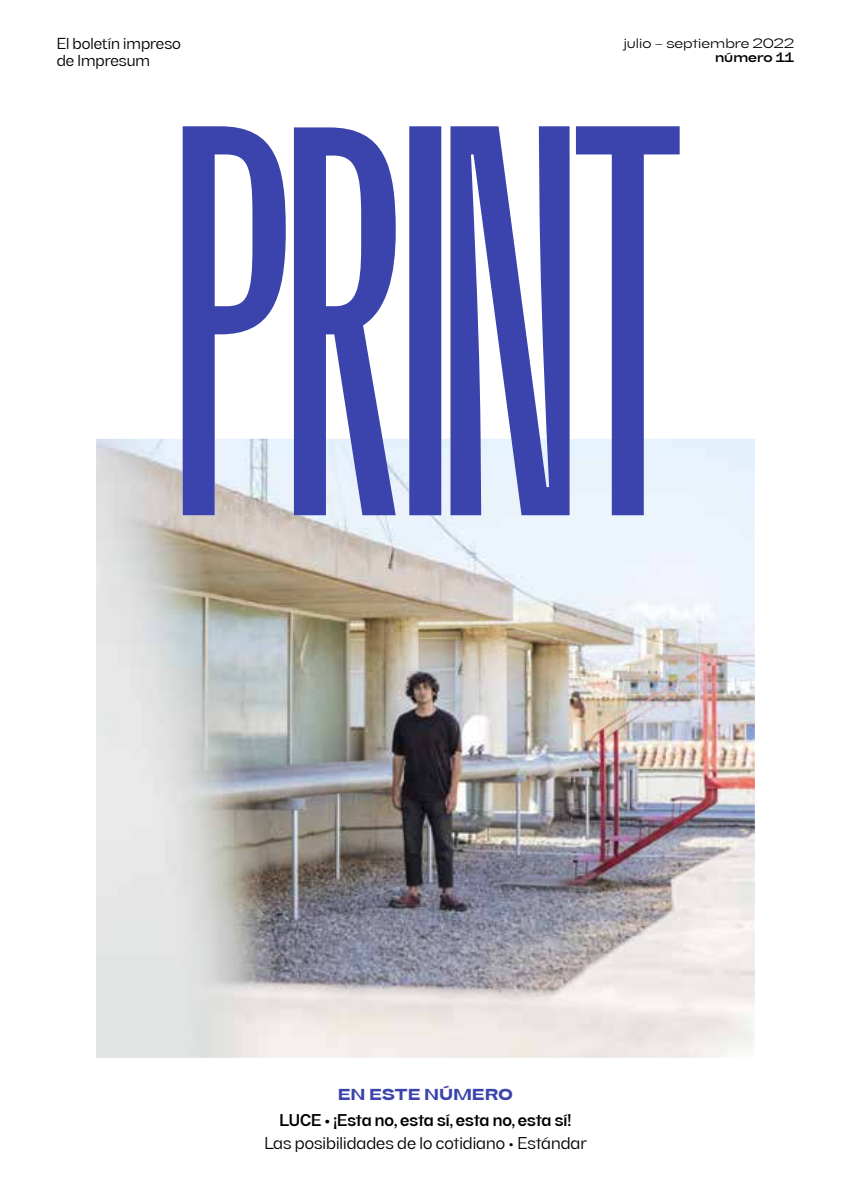
<style>
.page{position:relative;width:851px;height:1191px;background:#fff}
.page>*{position:absolute;margin:0;border:0;box-sizing:border-box;transform-origin:0 0}
.t1{font:15px "Bw Fusiona 55";color:#000}
.t2{font:700 15px "Bw Fusiona 57";color:#000}
.t3{font:14px/16.8px "Bw Fusiona 55";color:#000}
.t4{font:900 14px "Bw Fusiona 69";letter-spacing:.035em;color:#3b44ac}
.t5{font:12px "Bw Fusiona 65";color:#000}
.t6{font:700 12px "Bw Fusiona 67";color:#000}
</style>
<div class="page">
<img style="left:96px;top:439px;width:658px;height:618px">
<svg style="left:183px;top:126px;width:496px;height:389px;fill:#3b44ac"></svg>
<p class="t3" style="left:57px;top:36px;width:126px">El boletín impreso de Impresum</p>
<p class="t5" style="left:623px;top:35px;width:172px">julio – septiembre 2022</p>
<p class="t6" style="left:715px;top:50px;width:80px">número 11</p>
<p class="t4" style="left:338px;top:1085px;width:176px">EN ESTE NÚMERO</p>
<p class="t2" style="left:279px;top:1110px;width:293px">LUCE • ¡Esta no, esta sí, esta no, esta sí!</p>
<p class="t1" style="left:264px;top:1133px;width:324px">Las posibilidades de lo cotidiano • Estándar</p>
</div>
